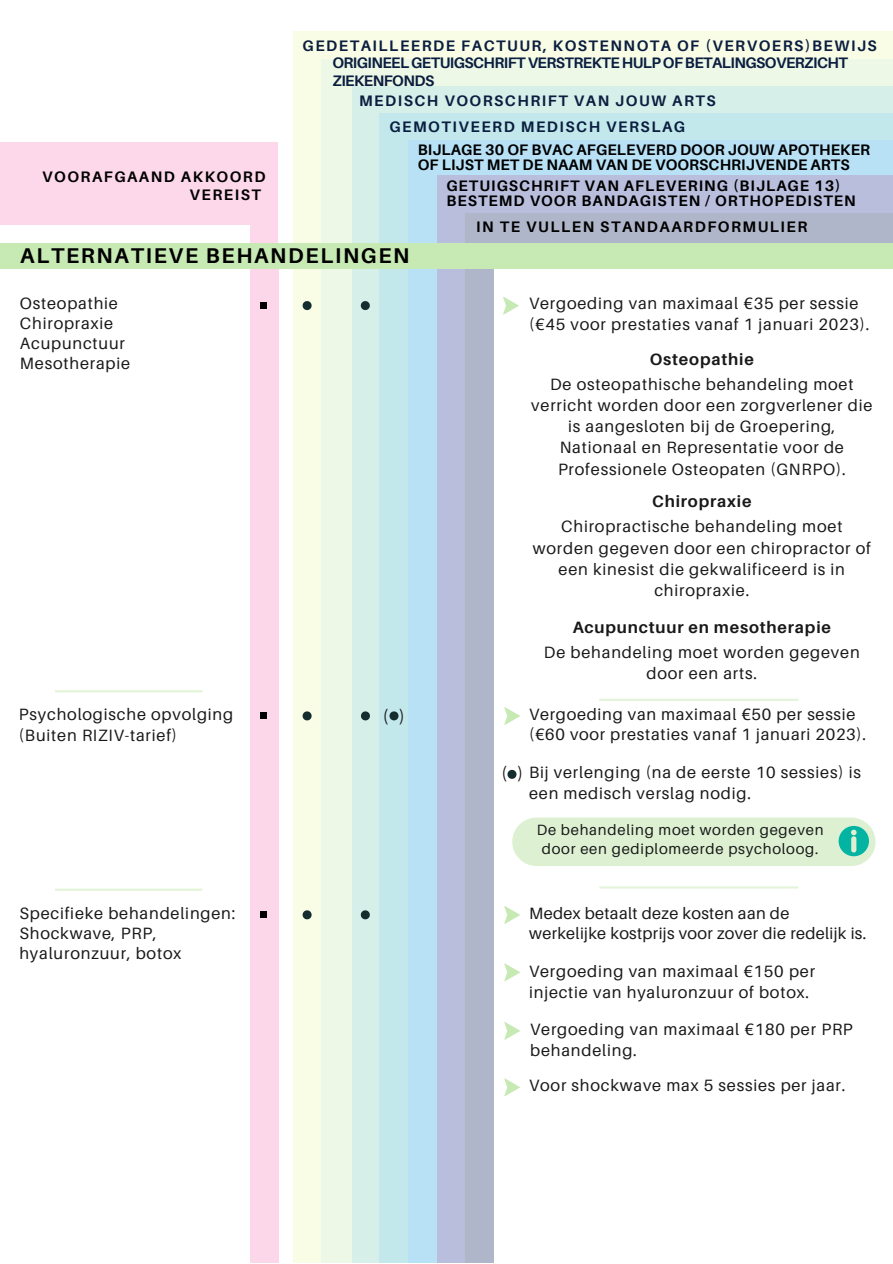
<style>
.page{position:relative;width:893px;height:1264px;background:#fff}
.page>*{position:absolute;margin:0;border:0;box-sizing:border-box;transform-origin:0 0}
.t1{font:700 21.3px "Aileron";letter-spacing:.08em;color:#000}
.t2{font:18.15px "Aileron";color:#191919}
.t3{font:16.35px/21.3px "Aileron";letter-spacing:.05em;color:#191919}
.t4{font:16.35px/20.2px "Aileron";letter-spacing:.02em;color:#191919}
.t5{font:700 16.35px "Aileron";letter-spacing:.05em;color:#191919}
.t6{font:700 15.15px/17.5px "Aileron";letter-spacing:-.035em;color:#0b1e3f}
.t7{font:700 15.15px/14.5px "Aileron";letter-spacing:.005em;color:#000}
.t8{font:700 15.15px/14.5px "Aileron";letter-spacing:.065em;color:#000}
.t9{font:700 15.15px/26.8px "Aileron";letter-spacing:.1em;color:#0b1e3f;text-align:center}
.t10{font:700 15.15px/18px "Aileron";letter-spacing:.1em;color:#000;text-align:right}
.t11{font:14.85px/19px "Aileron";letter-spacing:.05em;color:#191919;text-align:center}
</style>
<div class="page">
<div style="left:293px;top:32px;width:599px;height:1230px;background:#f9fde6"></div>
<div style="left:321px;top:59px;width:571px;height:1203px;background:#edf8e7"></div>
<div style="left:351px;top:86px;width:541px;height:1176px;background:#d6efe9"></div>
<div style="left:379px;top:113px;width:513px;height:1149px;background:#c2e8ec"></div>
<div style="left:408px;top:140px;width:484px;height:1122px;background:#b8e1f6"></div>
<div style="left:437px;top:176px;width:455px;height:1086px;background:#b9bedd"></div>
<div style="left:0;top:143px;width:285px;height:104px;background:#fdd7ea"></div>
<div style="left:465px;top:213px;width:427px;height:1049px;background:#b0b6c9"></div>
<div style="left:279px;top:45px;width:12px;height:1217px;background:#fff"></div>
<div style="left:0;top:225px;width:249px;height:16px;background:#fff"></div>
<div style="left:250px;top:259px;width:29px;height:1003px;background:#fcd7ea"></div>
<div style="left:494px;top:254px;width:398px;height:1008px;background:#fff"></div>
<div style="left:0;top:229px;width:250px;height:17px;background:#fff"></div>
<div style="left:0;top:243px;width:892px;height:26px;background:#c7e9b4"></div>
<hr style="left:55px;top:690px;width:147px;height:2px;background:#c7e9b4">
<div style="left:260px;top:911px;width:6px;height:7px;background:#000"></div>
<svg style="left:302px;top:910px;width:9px;height:9px"></svg>
<svg style="left:361px;top:910px;width:9px;height:9px"></svg>
<hr style="left:55px;top:888px;width:147px;height:2px;background:#c7e9b4">
<svg style="left:302px;top:711px;width:9px;height:9px"></svg>
<svg style="left:361px;top:711px;width:9px;height:9px"></svg>
<hr style="left:599px;top:698px;width:199px;height:3px;background:#c7e9b4">
<div style="left:260px;top:712px;width:6px;height:7px;background:#000"></div>
<hr style="left:599px;top:886px;width:199px;height:2px;background:#c7e9b4">
<svg style="left:504px;top:707px;width:16px;height:18px"></svg>
<svg style="left:504px;top:906px;width:16px;height:17px"></svg>
<svg style="left:361px;top:301px;width:9px;height:9px"></svg>
<div style="left:260px;top:302px;width:7px;height:7px;background:#000"></div>
<svg style="left:302px;top:301px;width:9px;height:9px"></svg>
<svg style="left:503px;top:297px;width:15px;height:17px"></svg>
<svg style="left:389px;top:711px;width:9px;height:9px"></svg>
<svg style="left:507px;top:769px;width:9px;height:9px"></svg>
<svg style="left:504px;top:963px;width:16px;height:18px"></svg>
<svg style="left:504px;top:1022px;width:16px;height:17px"></svg>
<svg style="left:504px;top:1078px;width:16px;height:18px"></svg>
<div style="left:512px;top:817px;width:363px;height:49px;background:#ddf1d2;border-radius:24px"></div>
<svg style="left:838px;top:826px;width:30px;height:30px"></svg>
<p class="t6" style="left:332px;top:37px;width:546px;text-indent:-30px">GEDETAILLEERDE FACTUUR, KOSTENNOTA OF (VERVOERS)BEWIJS<br>ORIGINEEL GETUIGSCHRIFT VERSTREKTE HULP OF BETALINGSOVERZICHT<br>ZIEKENFONDS</p>
<p class="t9" style="left:359px;top:86px;width:358px">MEDISCH VOORSCHRIFT VAN JOUW ARTS<br>GEMOTIVEERD MEDISCH VERSLAG</p>
<p class="t7" style="left:418px;top:142px;width:454px">BIJLAGE 30 OF BVAC AFGELEVERD DOOR JOUW APOTHEKER<br>OF LIJST MET DE NAAM VAN DE VOORSCHRIJVENDE ARTS</p>
<p class="t8" style="left:446px;top:178px;width:411px">GETUIGSCHRIFT VAN AFLEVERING (BIJLAGE 13)<br>BESTEMD VOOR BANDAGISTEN / ORTHOPEDISTEN</p>
<p class="t10" style="left:476px;top:217px;width:333px">IN TE VULLEN STANDAARDFORMULIER</p>
<h1 class="t1" style="left:11px;top:243px;width:400px"><sub>C</sub>A<sub>O</sub>L<sub>N</sub>T<sub>SU</sub>E<sub>L</sub>R<sub>T</sub>N<sub>A</sub>A<sub>TI</sub>T<sub>O</sub>I<sub>N</sub>E<sub>S</sub>VE BEHANDELINGEN</h1>
<p class="t10" style="left:42px;top:167px;width:225px">VOORAFGAAND AKKOORD<br>VEREIST</p>
<p class="t3" style="left:20px;top:292px;width:112px;line-height:20.2px">Osteopathie<br>Chiropraxie<br>Acupunctuur<br>Mesotherapie</p>
<p class="t3" style="left:529px;top:292px;width:342px;line-height:20.7px">Vergoeding van maximaal €35 per sessie (€45 voor prestaties vanaf 1 januari 2023).</p>
<p class="t5" style="left:649px;top:349px;width:105px">Osteopathie</p>
<p class="t3" style="left:531px;top:373px;width:342px;text-align:center">De osteopathische behandeling moet verricht worden door een zorgverlener die is aangesloten bij de Groepering, Nationaal en Representatie voor de Professionele Osteopaten (GNRPO).</p>
<p class="t5" style="left:652px;top:491px;width:101px">Chiropraxie</p>
<p class="t3" style="left:532px;top:515px;width:339px;text-align:center">Chiropractische behandeling moet worden gegeven door een chiropractor of een kinesist die gekwalificeerd is in chiropraxie.</p>
<p class="t5" style="left:572px;top:617px;width:260px">Acupunctuur en mesotherapie</p>
<p class="t3" style="left:544px;top:641px;width:317px;text-align:center">De behandeling moet worden gegeven door een arts.</p>
<p class="t3" style="left:19px;top:703px;width:216px">Psychologische opvolging (Buiten RIZIV-tarief)</p>
<p class="t3" style="left:19px;top:902px;width:217px;line-height:20.2px">Specifieke behandelingen:<br>Shockwave, PRP, hyaluronzuur, botox</p>
<p class="t2" style="left:382px;top:705px;width:23px">( )</p>
<p class="t3" style="left:529px;top:703px;width:338px;line-height:20.2px">Vergoeding van maximaal €50 per sessie (€60 voor prestaties vanaf 1 januari 2023).</p>
<p class="t2" style="left:501px;top:762px;width:23px">( )</p>
<p class="t3" style="left:529px;top:761px;width:333px">Bij verlenging (na de eerste 10 sessies) is een medisch verslag nodig.</p>
<p class="t11" style="left:536px;top:820px;width:288px">De behandeling moet worden gegeven door een gediplomeerde psycholoog.</p>
<p class="t4" style="left:529px;top:902px;width:339px">Medex betaalt deze kosten aan de werkelijke kostprijs voor zover die redelijk is.</p>
<p class="t3" style="left:529px;top:960px;width:287px">Vergoeding van maximaal €150 per injectie van hyaluronzuur of botox.</p>
<p class="t3" style="left:530px;top:1018px;width:324px">Vergoeding van maximaal €180 per PRP behandeling.</p>
<p class="t3" style="left:529px;top:1074px;width:318px">Voor shockwave max 5 sessies per jaar.</p>
</div>
